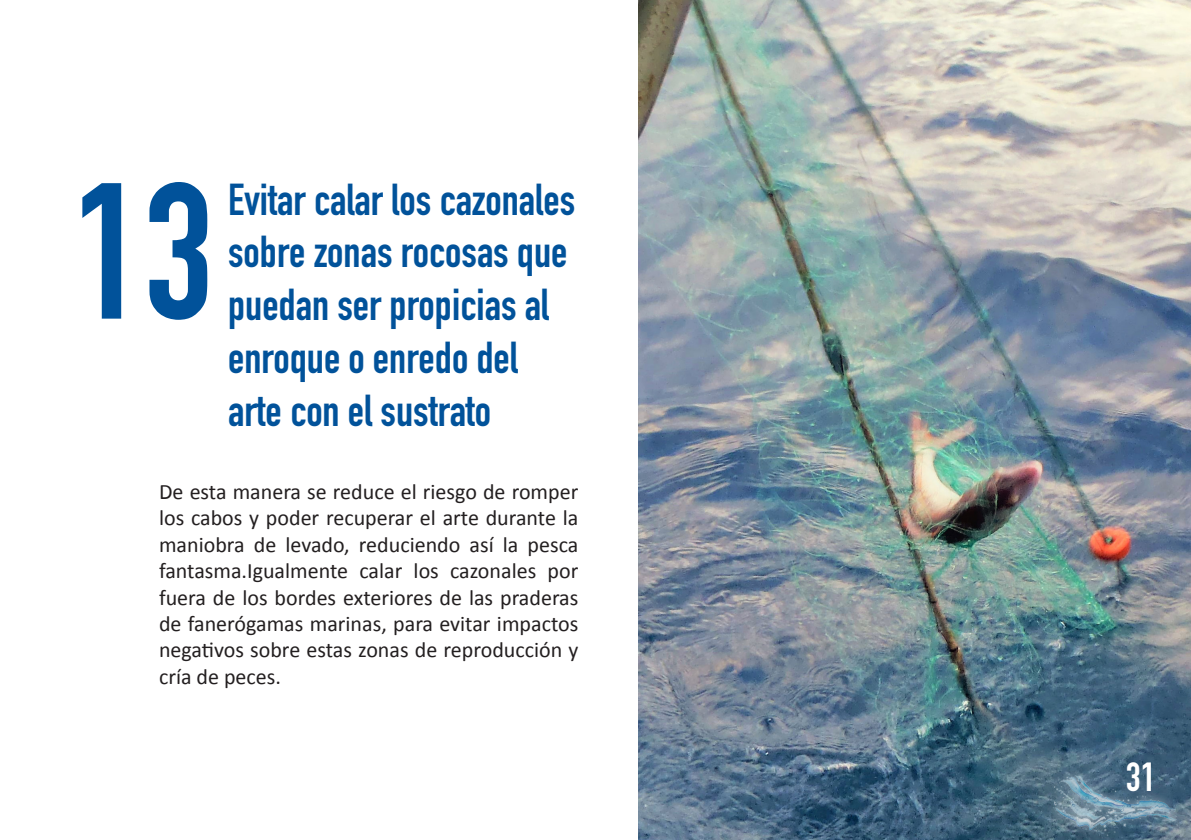
<style>
.page{position:relative;width:1191px;height:840px;background:#fff}
.page>*{position:absolute;margin:0;border:0;box-sizing:border-box;transform-origin:0 0}
.t1{font:700 190px "DIN Condensed";color:#01529a}
.Normas{font:700 44px/52.8px "DIN Condensed";color:#01529a}
.t2{font:700 40px "DIN Condensed";color:#fff}
.t3{font:22px/26.4px "Calibri";color:#231f20;text-align:justify}
</style>
<div class="page">
<img style="left:639px;top:0;width:552px;height:839px">
<div style="left:1046px;top:765px;width:138px;height:74px;background:#fff;opacity:.75"></div>
<img style="left:1054px;top:761px;width:122px;height:78px">
<p class="t1" style="left:72px;top:124px;width:143px">13</p>
<p class="Normas" style="left:228px;top:172px;width:348px">Evitar calar los cazonales sobre zonas rocosas que puedan ser propicias al enroque o enredo del arte con el sustrato</p>
<p class="t3" style="left:159px;top:477px;width:421px">De esta manera se reduce el riesgo de romper los cabos y poder recuperar el arte durante la maniobra de levado, reduciendo así la pesca fantasma.Igualmente calar los cazonales por fuera de los bordes exteriores de las praderas de fanerógamas marinas, para evitar impactos negativos sobre estas zonas de reproducción y cría de peces.</p>
<h3 class="t2" style="left:1125px;top:749px;width:31px">31</h3>
</div>
